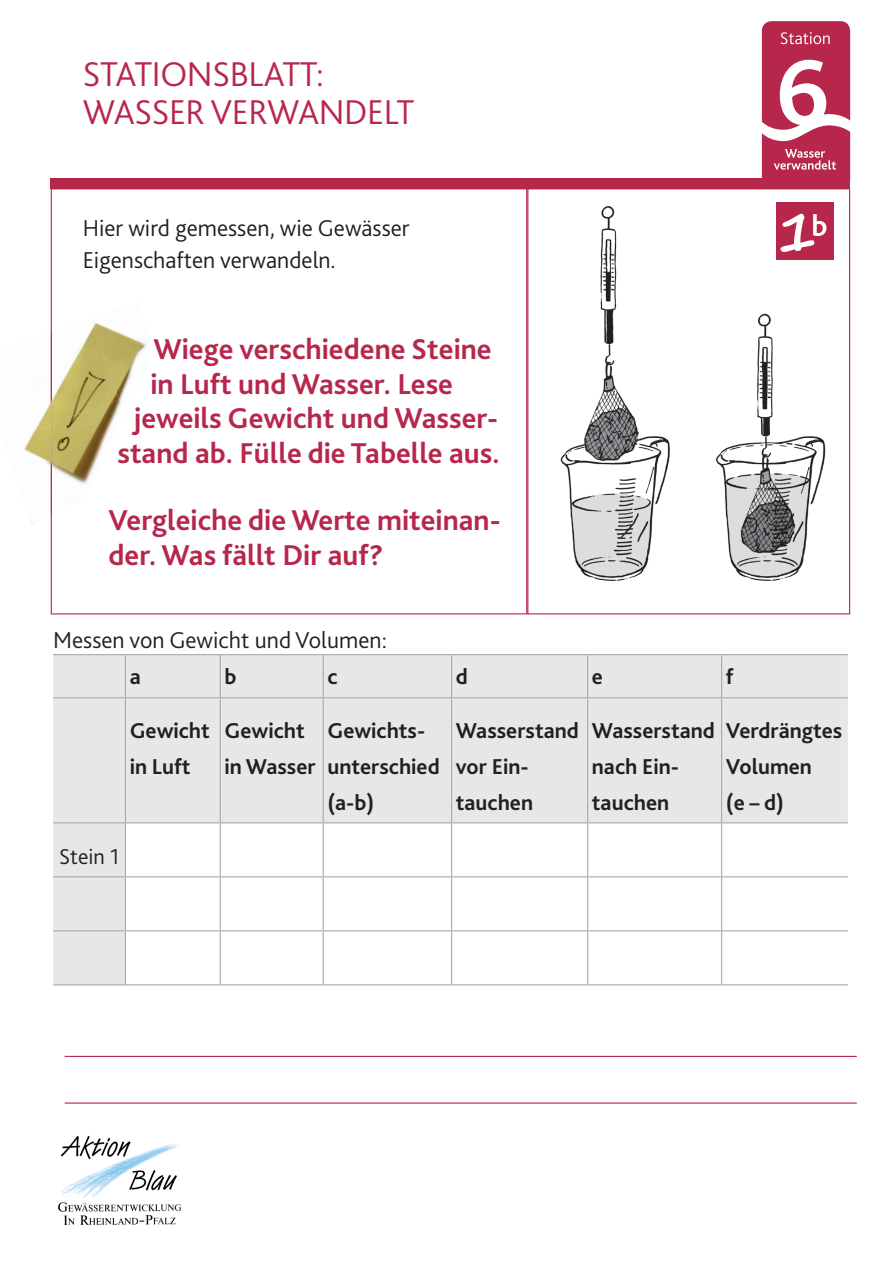
<style>
.page{position:relative;width:893px;height:1263px;background:#fff}
.page>*{position:absolute;margin:0;border:0;box-sizing:border-box;transform-origin:0 0}
.t1{font:300 36px/37.5px "Bliss 2";letter-spacing:-.01em;color:#b6274b}
.t2{font:700 30px/34.5px "Bliss 2";color:#b6274b}
.t3{font:300 24px/31.5px "Bliss 2";color:#231f20}
.t4{font:700 22.5px/36px "Bliss 2";color:#231f20}
.t5{font:300 22.5px "Bliss 2";color:#231f20}
</style>
<div class="page">
<svg style="left:51px;top:189px;width:476px;height:425px"></svg>
<div style="left:51px;top:179px;width:799px;height:10px;background:#b6274b"></div>
<svg style="left:762px;top:21px;width:88px;height:158px"></svg>
<img style="left:560px;top:202px;width:274px;height:379px">
<div style="left:527px;top:188px;width:323px;height:426px;border:1px solid #b6274b"></div>
<img style="left:58px;top:1135px;width:123px;height:90px">
<img style="left:38px;top:331px;width:13px;height:94px">
<img style="left:24px;top:425px;width:27px;height:47px">
<img style="left:31px;top:472px;width:20px;height:53px">
<img style="left:52px;top:317px;width:39px;height:83px">
<img style="left:91px;top:302px;width:63px;height:113px">
<img style="left:52px;top:400px;width:72px;height:115px">
<img style="left:51px;top:330px;width:1px;height:91px">
<img style="left:51px;top:421px;width:1px;height:94px">
<hr style="left:65px;top:1056px;width:792px;height:1px;background:#b6274b">
<hr style="left:65px;top:1102px;width:792px;height:2px;background:#b6274b">
<div style="left:776px;top:202px;width:57px;height:57px;background:#b6274b"></div>
<svg style="left:53px;top:655px;width:795px;height:329px;fill:#e6e7e9"></svg>
<hr style="left:53px;top:654px;width:72px;height:1px;background:#a8a9ad">
<hr style="left:125px;top:654px;width:95px;height:1px;background:#a8a9ad">
<hr style="left:125px;top:655px;width:1px;height:42px;background:#a8a9ad">
<hr style="left:220px;top:654px;width:103px;height:1px;background:#a8a9ad">
<hr style="left:220px;top:655px;width:1px;height:42px;background:#a8a9ad">
<hr style="left:323px;top:654px;width:129px;height:1px;background:#a8a9ad">
<hr style="left:323px;top:655px;width:1px;height:42px;background:#a8a9ad">
<hr style="left:452px;top:654px;width:136px;height:1px;background:#a8a9ad">
<hr style="left:451px;top:655px;width:1px;height:42px;background:#a8a9ad">
<hr style="left:588px;top:654px;width:134px;height:1px;background:#a8a9ad">
<hr style="left:587px;top:655px;width:1px;height:42px;background:#a8a9ad">
<hr style="left:722px;top:654px;width:126px;height:1px;background:#a8a9ad">
<hr style="left:721px;top:655px;width:1px;height:42px;background:#a8a9ad">
<hr style="left:53px;top:697px;width:72px;height:1px;background:#a8a9ad">
<hr style="left:125px;top:697px;width:95px;height:1px;background:#a8a9ad">
<hr style="left:125px;top:698px;width:1px;height:124px;background:#a8a9ad">
<hr style="left:220px;top:697px;width:103px;height:1px;background:#a8a9ad">
<hr style="left:220px;top:698px;width:1px;height:124px;background:#a8a9ad">
<hr style="left:323px;top:697px;width:129px;height:1px;background:#a8a9ad">
<hr style="left:323px;top:698px;width:1px;height:124px;background:#a8a9ad">
<hr style="left:452px;top:697px;width:136px;height:1px;background:#a8a9ad">
<hr style="left:451px;top:698px;width:1px;height:124px;background:#a8a9ad">
<hr style="left:588px;top:697px;width:134px;height:1px;background:#a8a9ad">
<hr style="left:587px;top:698px;width:1px;height:124px;background:#a8a9ad">
<hr style="left:722px;top:697px;width:126px;height:1px;background:#a8a9ad">
<hr style="left:721px;top:698px;width:1px;height:124px;background:#a8a9ad">
<hr style="left:53px;top:822px;width:72px;height:1px;background:#a8a9ad">
<hr style="left:125px;top:822px;width:95px;height:1px;background:#a8a9ad">
<hr style="left:125px;top:823px;width:1px;height:53px;background:#a8a9ad">
<hr style="left:220px;top:822px;width:103px;height:1px;background:#a8a9ad">
<hr style="left:220px;top:823px;width:1px;height:53px;background:#a8a9ad">
<hr style="left:323px;top:822px;width:129px;height:1px;background:#a8a9ad">
<hr style="left:323px;top:823px;width:1px;height:53px;background:#a8a9ad">
<hr style="left:452px;top:822px;width:136px;height:1px;background:#a8a9ad">
<hr style="left:451px;top:823px;width:1px;height:53px;background:#a8a9ad">
<hr style="left:588px;top:822px;width:134px;height:1px;background:#a8a9ad">
<hr style="left:587px;top:823px;width:1px;height:53px;background:#a8a9ad">
<hr style="left:722px;top:822px;width:126px;height:1px;background:#a8a9ad">
<hr style="left:721px;top:823px;width:1px;height:53px;background:#a8a9ad">
<hr style="left:53px;top:876px;width:72px;height:1px;background:#a8a9ad">
<hr style="left:125px;top:876px;width:95px;height:1px;background:#a8a9ad">
<hr style="left:125px;top:877px;width:1px;height:53px;background:#a8a9ad">
<hr style="left:220px;top:876px;width:103px;height:1px;background:#a8a9ad">
<hr style="left:220px;top:877px;width:1px;height:53px;background:#a8a9ad">
<hr style="left:323px;top:876px;width:129px;height:1px;background:#a8a9ad">
<hr style="left:323px;top:877px;width:1px;height:53px;background:#a8a9ad">
<hr style="left:452px;top:876px;width:136px;height:1px;background:#a8a9ad">
<hr style="left:451px;top:877px;width:1px;height:53px;background:#a8a9ad">
<hr style="left:588px;top:876px;width:134px;height:1px;background:#a8a9ad">
<hr style="left:587px;top:877px;width:1px;height:53px;background:#a8a9ad">
<hr style="left:722px;top:876px;width:126px;height:1px;background:#a8a9ad">
<hr style="left:721px;top:877px;width:1px;height:53px;background:#a8a9ad">
<hr style="left:53px;top:930px;width:72px;height:1px;background:#a8a9ad">
<hr style="left:125px;top:930px;width:95px;height:1px;background:#a8a9ad">
<hr style="left:125px;top:931px;width:1px;height:53px;background:#a8a9ad">
<hr style="left:220px;top:930px;width:103px;height:1px;background:#a8a9ad">
<hr style="left:220px;top:931px;width:1px;height:53px;background:#a8a9ad">
<hr style="left:323px;top:930px;width:129px;height:1px;background:#a8a9ad">
<hr style="left:323px;top:931px;width:1px;height:53px;background:#a8a9ad">
<hr style="left:452px;top:930px;width:136px;height:1px;background:#a8a9ad">
<hr style="left:451px;top:931px;width:1px;height:53px;background:#a8a9ad">
<hr style="left:588px;top:930px;width:134px;height:1px;background:#a8a9ad">
<hr style="left:587px;top:931px;width:1px;height:53px;background:#a8a9ad">
<hr style="left:722px;top:930px;width:126px;height:1px;background:#a8a9ad">
<hr style="left:721px;top:931px;width:1px;height:53px;background:#a8a9ad">
<hr style="left:53px;top:984px;width:72px;height:1px;background:#a8a9ad">
<hr style="left:125px;top:984px;width:95px;height:1px;background:#a8a9ad">
<hr style="left:220px;top:984px;width:103px;height:1px;background:#a8a9ad">
<hr style="left:323px;top:984px;width:129px;height:1px;background:#a8a9ad">
<hr style="left:452px;top:984px;width:136px;height:1px;background:#a8a9ad">
<hr style="left:588px;top:984px;width:134px;height:1px;background:#a8a9ad">
<hr style="left:722px;top:984px;width:126px;height:1px;background:#a8a9ad">
<svg style="left:780px;top:214px;width:46px;height:38px"></svg>
<p class="t1" style="left:83px;top:55px;width:333px">STATIONSBLATT:<br>WASSER VERWANDELT</p>
<p class="t3" style="left:83px;top:212px;width:328px">Hier wird gemessen, wie Gewässer<br>Eigenschaften verwandeln.</p>
<p class="t2" style="left:153px;top:331px;width:340px">Wiege verschiedene Steine</p>
<p class="t2" style="left:150px;top:366px;width:304px">in Luft und Wasser. Lese</p>
<p class="t2" style="left:134px;top:400px;width:366px">jeweils Gewicht und Wasser-</p>
<p class="t2" style="left:117px;top:435px;width:384px">stand ab. Fülle die Tabelle aus.</p>
<p class="t2" style="left:108px;top:502px;width:394px">Vergleiche die Werte miteinan&shy;der. Was fällt Dir auf?</p>
<p class="t3" style="left:53px;top:624px;width:335px">Messen von Gewicht und Volumen:</p>
<p class="t4" style="left:130px;top:658px;width:13px">a</p>
<p class="t4" style="left:225px;top:658px;width:13px">b</p>
<p class="t4" style="left:327px;top:658px;width:12px">c</p>
<p class="t4" style="left:456px;top:658px;width:14px">d</p>
<p class="t4" style="left:592px;top:658px;width:13px">e</p>
<p class="t4" style="left:726px;top:658px;width:9px">f</p>
<p class="t4" style="left:130px;top:712px;width:82px">Gewicht in Luft</p>
<p class="t4" style="left:225px;top:712px;width:93px">Gewicht in Wasser</p>
<p class="t4" style="left:327px;top:712px;width:114px">Gewichts&shy;unterschied (a-b)</p>
<p class="t4" style="left:456px;top:712px;width:125px">Wasserstand vor Ein&shy;tauchen</p>
<p class="t4" style="left:592px;top:712px;width:125px">Wasserstand nach Ein&shy;tauchen</p>
<p class="t4" style="left:726px;top:712px;width:118px">Verdrängtes<br>Volumen<br>(e – d)</p>
<p class="t5" style="left:59px;top:843px;width:62px">Stein 1</p>
</div>
